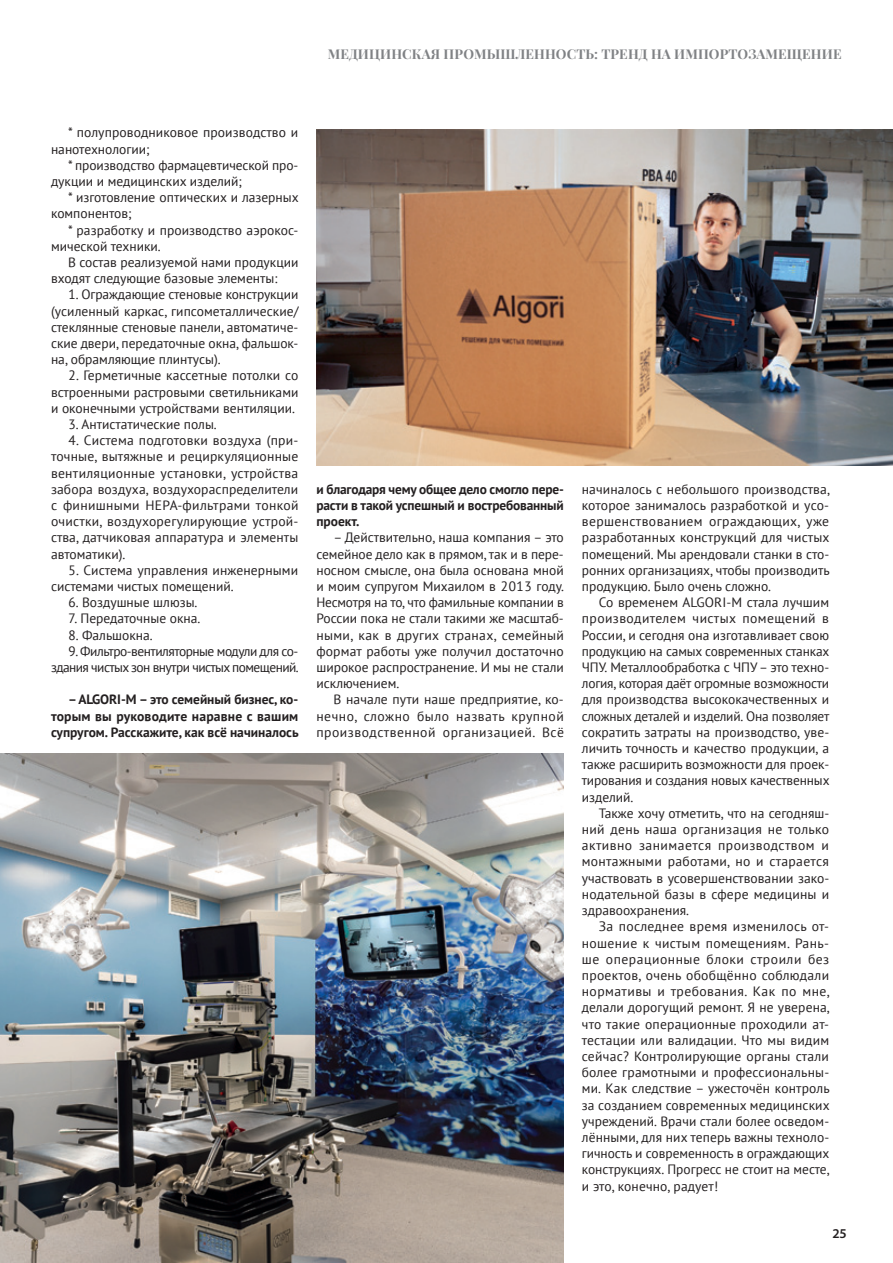
<style>
.page{position:relative;width:893px;height:1263px;background:#fff}
.page>*{position:absolute;margin:0;border:0;box-sizing:border-box;transform-origin:0 0}
.t1{font:13.5px/16.2px "PT Sans";color:#231f20;text-align:justify}
.t2{font:700 13.5px/16.2px "PT Sans";letter-spacing:-.01em;color:#231f20;text-align:justify}
.t3{font:13.5px/16.2px "PT Sans";letter-spacing:-.04em;color:#231f20;text-align:right}
.t4{font:700 13.5px "Playfair Display";letter-spacing:.01em;color:#808285}
.t5{font:600 13.5px "Myriad Pro";color:#231f20}
</style>
<div class="page">
<img style="left:0;top:753px;width:564px;height:510px">
<img style="left:316px;top:130px;width:577px;height:336px">
<p class="t4" style="left:328px;top:45px;width:515px">МЕДИЦИНСКАЯ ПРОМЫШЛЕННОСТЬ: ТРЕНД НА ИМПОРТОЗАМЕЩЕНИЕ</p>
<p class="t1" style="left:51px;top:124px;width:249px;text-indent:17px">* полупроводниковое производство и нанотехнологии;</p>
<p class="t1" style="left:51px;top:157px;width:249px;text-indent:17px">* производство фармацевтической про&shy;дукции и медицинских изделий;</p>
<p class="t1" style="left:51px;top:189px;width:249px;text-indent:17px">* изготовление оптических и лазерных компонентов;</p>
<p class="t1" style="left:51px;top:221px;width:249px;text-indent:17px">* разработку и производство аэрокос&shy;мической техники.</p>
<p class="t1" style="left:51px;top:254px;width:249px;text-indent:17px">В состав реализуемой нами продукции входят следующие базовые элементы:</p>
<p class="t1" style="left:51px;top:286px;width:249px;text-indent:17px">1. Ограждающие стеновые конструкции (усиленный каркас, гипсометаллические/ стеклянные стеновые панели, автоматиче&shy;ские двери, передаточные окна, фальшок&shy;на, обрамляющие плинтусы).</p>
<p class="t1" style="left:51px;top:367px;width:249px;text-indent:17px">2. Герметичные кассетные потолки со встроенными растровыми светильниками и оконечными устройствами вентиляции.</p>
<p class="t1" style="left:68px;top:416px;width:150px">3. Антистатические полы.</p>
<p class="t1" style="left:51px;top:432px;width:249px;text-indent:17px">4. Система подготовки воздуха (при&shy;точные, вытяжные и рециркуляционные вентиляционные установки, устройства забора воздуха, воздухораспределители с финишными HEPA-фильтрами тонкой очистки, воздухорегулирующие устрой&shy;ства, датчиковая аппаратура и элементы автоматики).</p>
<p class="t1" style="left:51px;top:562px;width:249px;text-indent:17px">5. Система управления инженерными системами чистых помещений.</p>
<p class="t1" style="left:68px;top:594px;width:131px">6. Воздушные шлюзы.</p>
<p class="t1" style="left:68px;top:610px;width:134px">7. Передаточные окна.</p>
<p class="t1" style="left:68px;top:626px;width:86px">8. Фальшокна.</p>
<p class="t3" style="left:51px;top:643px;width:249px">9. Фильтро-вентиляторные модули для со&shy;здания чистых зон внутри чистых помещений.</p>
<p class="t2" style="left:51px;top:691px;width:249px;text-indent:17px">– ALGORI-M – это семейный бизнес, ко&shy;торым вы руководите наравне с вашим супругом. Расскажите, как всё начиналось</p>
<p class="t2" style="left:316px;top:481px;width:249px">и благодаря чему общее дело смогло пере&shy;расти в такой успешный и востребованный проект.</p>
<p class="t1" style="left:316px;top:529px;width:249px;text-indent:17px">– Действительно, наша компания – это семейное дело как в прямом, так и в пере&shy;носном смысле, она была основана мной и моим супругом Михаилом в 2013 году.<br>Несмотря на то, что фамильные компании в России пока не стали такими же масштаб&shy;ными, как в других странах, семейный формат работы уже получил достаточно широкое распространение. И мы не стали исключением.</p>
<p class="t1" style="left:316px;top:691px;width:249px;text-indent:17px">В начале пути наше предприятие, ко&shy;нечно, сложно было назвать крупной производственной организацией. Всё</p>
<p class="t1" style="left:582px;top:481px;width:249px">начиналось с небольшого производства, которое занималось разработкой и усо&shy;вершенствованием ограждающих, уже разработанных конструкций для чистых помещений. Мы арендовали станки в сто&shy;ронних организациях, чтобы производить продукцию. Было очень сложно.</p>
<p class="t1" style="left:582px;top:594px;width:249px;text-indent:17px">Со временем ALGORI-M стала лучшим производителем чистых помещений в России, и сегодня она изготавливает свою продукцию на самых современных станках ЧПУ. Металлообработка с ЧПУ – это техно&shy;логия, которая даёт огромные возможности для производства высококачественных и сложных деталей и изделий. Она позволяет сократить затраты на производство, уве&shy;личить точность и качество продукции, а также расширить возможности для проек&shy;тирования и создания новых качественных изделий.</p>
<p class="t1" style="left:582px;top:805px;width:249px;text-indent:17px">Также хочу отметить, что на сегодняш&shy;ний день наша организация не только активно занимается производством и монтажными работами, но и старается участвовать в усовершенствовании зако&shy;нодательной базы в сфере медицины и здравоохранения.</p>
<p class="t1" style="left:582px;top:918px;width:249px;text-indent:17px">За последнее время изменилось от&shy;ношение к чистым помещениям. Рань&shy;ше операционные блоки строили без проектов, очень обобщённо соблюдали нормативы и требования. Как по мне, делали дорогущий ремонт. Я не уверена, что такие операционные проходили ат&shy;тестации или валидации. Что мы видим сейчас? Контролирующие органы стали более грамотными и профессиональны&shy;ми. Как следствие – ужесточён контроль за созданием современных медицинских учреждений. Врачи стали более осведом&shy;лёнными, для них теперь важны техноло&shy;гичность и современность в ограждающих конструкциях. Прогресс не стоит на месте, и это, конечно, радует!</p>
<p class="t5" style="left:832px;top:1224px;width:16px">25</p>
</div>
